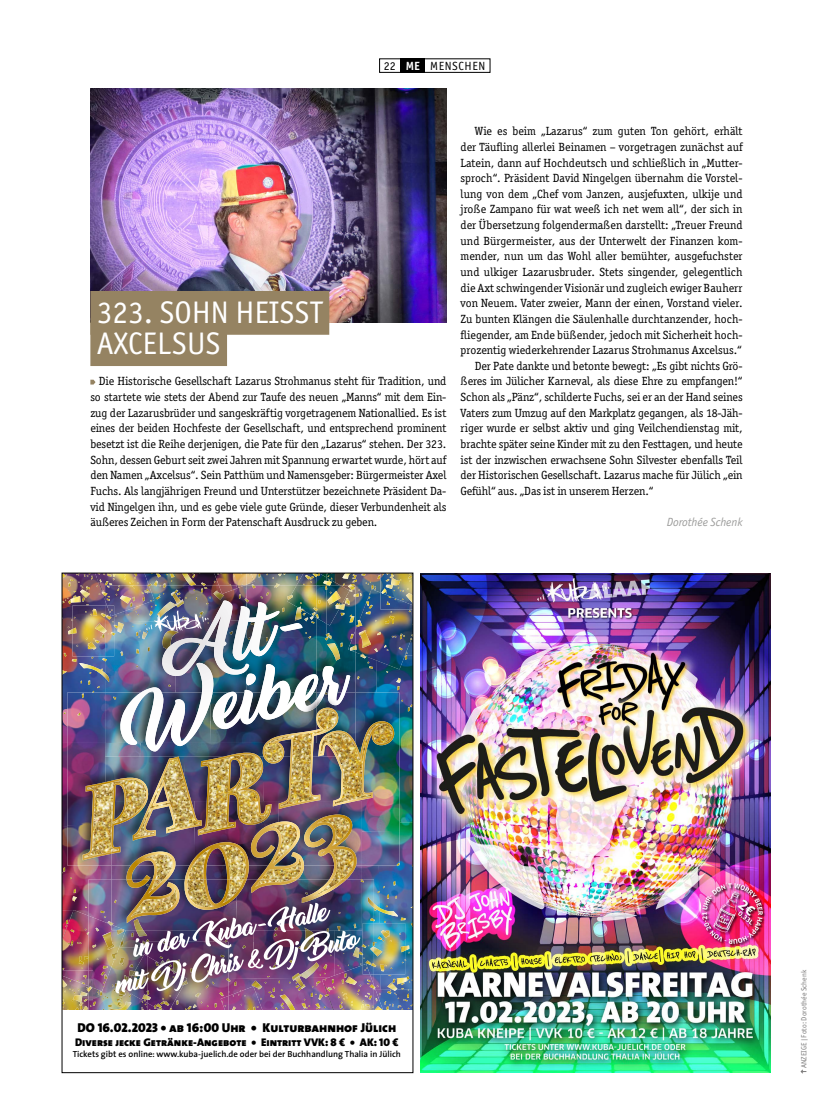
<style>
.page{position:relative;width:833px;height:1117px;background:#fff}
.page>*{position:absolute;margin:0;border:0;box-sizing:border-box;transform-origin:0 0}
.t1{font:31.25px/31.2px "Officina Sans ITC Std";color:#fff}
.t2{font:12.88px "The Sans Black Caps";color:#000}
.t3{font:11.88px/15.6px "Officina Ser ITC Std";color:#000;text-align:justify}
.t4{font:italic 11.88px "Officina Sans ITC Std";color:#9d9d9c}
.t5{font:11.88px "Officina Sans ITC Std";letter-spacing:.05em;color:#000}
.t6{font:11.12px "The Sans Black Caps";color:#000}
.t7{font:600 8.75px "The Sans";color:#000}
.t8{font:7.5px "Officina Sans ITC Std";color:#7c7b7b}
.s1{font-weight:700;color:#fff}
</style>
<div class="page">
<div style="left:379px;top:58px;width:111px;height:15px;border:1px solid #000"></div>
<div style="left:400px;top:58px;width:25px;height:15px;background:#000"></div>
<img style="left:90px;top:88px;width:356px;height:235px">
<img style="left:64px;top:573px;width:350px;height:441px">
<img style="left:420px;top:573px;width:351px;height:499px">
<svg style="left:800px;top:1069px;width:6px;height:4px"></svg>
<div style="left:90px;top:291px;width:239px;height:44px;background:#958362"></div>
<div style="left:90px;top:322px;width:137px;height:44px;background:#958362"></div>
<svg style="left:90px;top:379px;width:5px;height:5px"></svg>
<p class="t5" style="left:384px;top:59px;width:103px">22 <span class="s1">ME</span> MENSCHEN</p>
<h1 class="t1" style="left:97px;top:296px;width:227px">323. SOHN HEISST<br>AXCELSUS</h1>
<p class="t3" style="left:90px;top:373px;width:357px;text-indent:9px">Die Historische Gesellschaft Lazarus Strohmanus steht für Tradition, und so startete wie stets der Abend zur Taufe des neuen „Manns“ mit dem Ein&shy;zug der Lazarusbrüder und sangeskräftig vorgetragenem Nationallied. Es ist eines der beiden Hochfeste der Gesellschaft, und entsprechend prominent besetzt ist die Reihe derjenigen, die Pate für den „Lazarus“ stehen. Der 323.<br>Sohn, dessen Geburt seit zwei Jahren mit Spannung erwartet wurde, hört auf den Namen „Axcelsus“. Sein Patthüm und Namensgeber: Bürgermeister Axel Fuchs. Als langjährigen Freund und Unterstützer bezeichnete Präsident Da&shy;vid Ningelgen ihn, und es gebe viele gute Gründe, dieser Verbundenheit als äußeres Zeichen in Form der Patenschaft Ausdruck zu geben.</p>
<p class="t3" style="left:475px;top:123px;width:269px">Wie es beim „Lazarus“ zum guten Ton gehört, erhält</p>
<p class="t3" style="left:460px;top:139px;width:283px">der Täufling allerlei Beinamen – vorgetragen zunächst auf</p>
<p class="t3" style="left:460px;top:155px;width:283px">Latein, dann auf Hochdeutsch und schließlich in „Mutter-</p>
<p class="t3" style="left:460px;top:170px;width:283px">sproch“. Präsident David Ningelgen übernahm die Vorstel-</p>
<p class="t3" style="left:460px;top:186px;width:283px">lung von dem „Chef vom Janzen, ausjefuxten, ulkije und</p>
<p class="t3" style="left:460px;top:201px;width:283px">jroße Zampano für wat weeß ich net wem all“, der sich in</p>
<p class="t3" style="left:460px;top:217px;width:283px">der Übersetzung folgendermaßen darstellt: „Treuer Freund</p>
<p class="t3" style="left:460px;top:233px;width:283px">und Bürgermeister, aus der Unterwelt der Finanzen kom-</p>
<p class="t3" style="left:460px;top:248px;width:283px">mender, nun um das Wohl aller bemühter, ausgefuchster</p>
<p class="t3" style="left:460px;top:264px;width:283px">und ulkiger Lazarusbruder. Stets singender, gelegentlich</p>
<p class="t3" style="left:460px;top:280px;width:283px">die Axt schwingender Visionär und zugleich ewiger Bauherr</p>
<p class="t3" style="left:460px;top:295px;width:283px">von Neuem. Vater zweier, Mann der einen, Vorstand vieler.</p>
<p class="t3" style="left:460px;top:311px;width:283px">Zu bunten Klängen die Säulenhalle durchtanzender, hoch-</p>
<p class="t3" style="left:460px;top:326px;width:283px">fliegender, am Ende büßender, jedoch mit Sicherheit hoch-</p>
<p class="t3" style="left:460px;top:342px;width:283px">prozentig wiederkehrender Lazarus Strohmanus Axcelsus.“</p>
<p class="t3" style="left:475px;top:358px;width:269px">Der Pate dankte und betonte bewegt: „Es gibt nichts Grö-</p>
<p class="t3" style="left:460px;top:373px;width:283px">ßeres im Jülicher Karneval, als diese Ehre zu empfangen!“</p>
<p class="t3" style="left:460px;top:389px;width:283px">Schon als „Pänz“, schilderte Fuchs, sei er an der Hand seines</p>
<p class="t3" style="left:460px;top:405px;width:283px">Vaters zum Umzug auf den Markplatz gegangen, als 18-Jäh-</p>
<p class="t3" style="left:460px;top:420px;width:283px">riger wurde er selbst aktiv und ging Veilchendienstag mit,</p>
<p class="t3" style="left:460px;top:436px;width:283px">brachte später seine Kinder mit zu den Festtagen, und heute</p>
<p class="t3" style="left:460px;top:451px;width:283px">ist der inzwischen erwachsene Sohn Silvester ebenfalls Teil</p>
<p class="t3" style="left:460px;top:467px;width:283px">der Historischen Gesellschaft. Lazarus mache für Jülich „ein</p>
<p class="t3" style="left:460px;top:483px;width:194px">Gefühl“ aus. „Das ist in unserem Herzen.“</p>
<p class="t4" style="left:666px;top:515px;width:77px">Dorothée Schenk</p>
<p class="t2" style="left:77px;top:1016px;width:320px">DO 16.02.2023 • ab 16:00 Uhr • Kulturbahnhof Jülich</p>
<p class="t6" style="left:75px;top:1032px;width:325px">Diverse jecke Getränke-Angebote • Eintritt VVK: 8 € • AK: 10 €</p>
<p class="t7" style="left:73px;top:1046px;width:330px">Tickets gibt es online: www.kuba-juelich.de oder bei der Buchhandlung Thalia in Jülich</p>
<p class="t8" style="left:799px;top:1067px;width:99px;rotate:-90deg">ANZEIGE | Foto: Dorothée Schenk</p>
</div>
